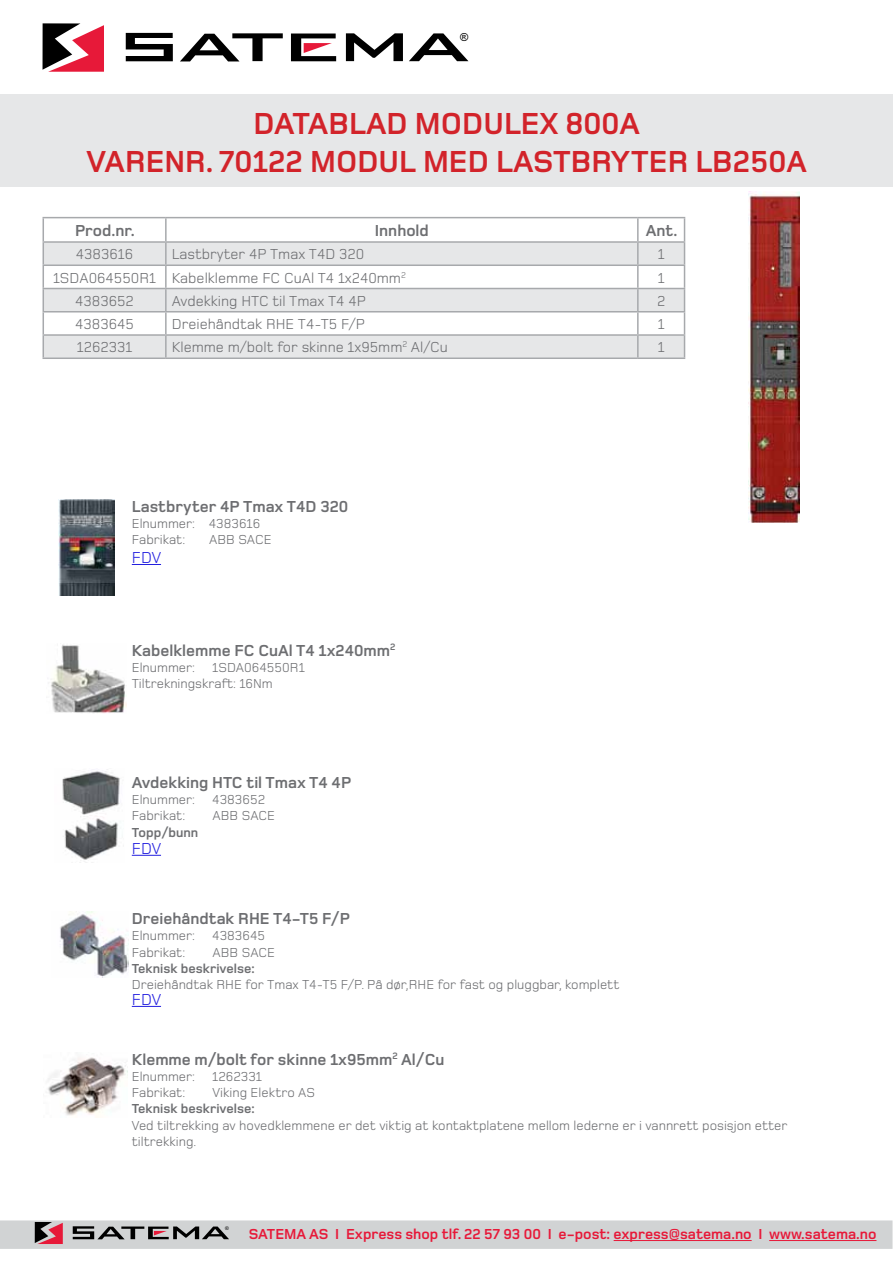
<style>
.page{position:relative;width:893px;height:1263px;background:#fff}
.page>*{position:absolute;margin:0;border:0;box-sizing:border-box;transform-origin:0 0}
.t1{font:700 31.5px "Foundry Monoline";color:#d2232a}
.t2{font:700 16.5px "Foundry Monoline";color:#6d6e71}
.t3{font:16.5px "Foundry Monoline";letter-spacing:-.005em;color:#231fdf}
.t4{font:15px "Foundry Monoline";color:#6d6e71}
.t5{font:700 15px "Foundry Monoline";color:#e71939}
.t6{font:13.5px/16.2px "Foundry Monoline";color:#6d6e71}
.t7{font:700 13.5px "Foundry Monoline";color:#6d6e71}
.t8{font:11.1px "Arial";color:#000}
.t9{font:5.1px "Arial";color:#000}
</style>
<div class="page">
<svg style="left:43px;top:23px;width:61px;height:49px"></svg>
<svg style="left:126px;top:33px;width:47px;height:28px"></svg>
<svg style="left:346px;top:33px;width:57px;height:28px"></svg>
<svg style="left:180px;top:33px;width:103px;height:28px"></svg>
<svg style="left:409px;top:33px;width:59px;height:28px"></svg>
<svg style="left:291px;top:34px;width:45px;height:27px"></svg>
<div style="left:1px;top:1221px;width:891px;height:27px;background:#d1d3d4"></div>
<div style="left:0;top:1220px;width:892px;height:29px;border:2px solid #d1d3d4"></div>
<svg style="left:35px;top:1222px;width:28px;height:22px"></svg>
<svg style="left:73px;top:1226px;width:156px;height:13px"></svg>
<hr style="left:614px;top:1240px;width:138px;height:1px;background:#e71939">
<hr style="left:769px;top:1240px;width:107px;height:1px;background:#e71939">
<hr style="left:43px;top:217px;width:123px;height:1px;background:#a7a9ac">
<hr style="left:166px;top:217px;width:472px;height:1px;background:#a7a9ac">
<hr style="left:638px;top:217px;width:47px;height:1px;background:#a7a9ac">
<svg style="left:43px;top:218px;width:642px;height:139px"></svg>
<hr style="left:43px;top:357px;width:123px;height:2px;background:#a7a9ac">
<hr style="left:166px;top:357px;width:472px;height:2px;background:#a7a9ac">
<hr style="left:638px;top:357px;width:47px;height:2px;background:#a7a9ac">
<svg style="left:132px;top:564px;width:29px;height:1px"></svg>
<img style="left:51px;top:644px;width:75px;height:70px">
<img style="left:48px;top:1057px;width:79px;height:59px">
<svg style="left:132px;top:855px;width:29px;height:1px"></svg>
<img style="left:62px;top:769px;width:58px;height:93px">
<svg style="left:132px;top:1006px;width:29px;height:1px"></svg>
<img style="left:60px;top:912px;width:68px;height:66px">
<img style="left:59px;top:499px;width:56px;height:96px">
<div style="left:0;top:94px;width:893px;height:92px;background:#e6e7e8"></div>
<img style="left:748px;top:192px;width:51px;height:331px">
<p class="t8" style="left:460px;top:30px;width:10px">®</p>
<h1 class="t1" style="left:254px;top:107px;width:115px">Datablad</h1>
<h1 class="t1" style="left:415px;top:107px;width:227px">modulex 800A</h1>
<h1 class="t1" style="left:87px;top:145px;width:39px">vare</h1>
<h1 class="t1" style="left:164px;top:145px;width:281px">nr. 70122 modul med</h1>
<h1 class="t1" style="left:496px;top:145px;width:19px">last</h1>
<h1 class="t1" style="left:571px;top:145px;width:80px">bryter</h1>
<h1 class="t1" style="left:695px;top:145px;width:113px">lb250A</h1>
<p class="t2" style="left:75px;top:222px;width:61px">Prod.nr.</p>
<p class="t2" style="left:375px;top:222px;width:56px">Innhold</p>
<p class="t2" style="left:646px;top:222px;width:33px">Ant.</p>
<p class="t4" style="left:76px;top:246px;width:59px">4383616</p>
<p class="t4" style="left:172px;top:246px;width:194px">Lastbryter 4P Tmax T4D 320</p>
<p class="t4" style="left:658px;top:246px;width:8px">1</p>
<p class="t4" style="left:53px;top:270px;width:354px">1SDA064550R1 Kabelklemme FC CuAl T4 1x240mm<sup>2</sup></p>
<p class="t4" style="left:658px;top:270px;width:8px">1</p>
<p class="t4" style="left:75px;top:293px;width:60px">4383652</p>
<p class="t4" style="left:172px;top:293px;width:196px">Avdekking HTC til Tmax T4 4P</p>
<p class="t4" style="left:657px;top:293px;width:10px">2</p>
<p class="t4" style="left:75px;top:316px;width:60px">4383645</p>
<p class="t4" style="left:172px;top:316px;width:195px">Dreiehåndtak RHE T4-T5 F/P</p>
<p class="t4" style="left:658px;top:316px;width:8px">1</p>
<p class="t4" style="left:77px;top:339px;width:57px">1262331</p>
<p class="t4" style="left:172px;top:339px;width:278px">Klemme m/bolt for skinne 1x95mm<sup>2</sup> Al/Cu</p>
<p class="t4" style="left:658px;top:339px;width:8px">1</p>
<p class="t2" style="left:132px;top:498px;width:218px">Lastbryter 4P Tmax T4D 320</p>
<p class="t6" style="left:132px;top:515px;width:130px">Elnummer: 4383616<br>Fabrikat:</p>
<p class="t6" style="left:209px;top:532px;width:64px">ABB SACE</p>
<p class="t3" style="left:132px;top:549px;width:31px">FDV</p>
<p class="t2" style="left:132px;top:641px;width:265px">Kabelklemme FC CuAl T4 1x240mm<sup>2</sup></p>
<p class="t6" style="left:132px;top:659px;width:65px">Elnummer:</p>
<p class="t6" style="left:132px;top:659px;width:174px;text-indent:80px">1SDA064550R1<br>Tiltrekningskraft: 16Nm</p>
<p class="t2" style="left:132px;top:774px;width:221px">Avdekking HTC til Tmax T4 4P</p>
<p class="t6" style="left:132px;top:791px;width:65px">Elnummer:</p>
<p class="t6" style="left:212px;top:791px;width:54px">4383652</p>
<p class="t6" style="left:132px;top:808px;width:55px">Fabrikat:</p>
<p class="t6" style="left:213px;top:808px;width:64px">ABB SACE</p>
<p class="t7" style="left:132px;top:825px;width:68px">Topp/bunn</p>
<p class="t3" style="left:132px;top:839px;width:31px">FDV</p>
<p class="t2" style="left:132px;top:910px;width:220px">Dreiehåndtak RHE T4-T5 F/P</p>
<p class="t6" style="left:132px;top:928px;width:65px">Elnummer:</p>
<p class="t6" style="left:212px;top:928px;width:54px">4383645</p>
<p class="t6" style="left:132px;top:944px;width:55px">Fabrikat:</p>
<p class="t6" style="left:213px;top:944px;width:64px">ABB SACE</p>
<p class="t7" style="left:132px;top:961px;width:124px">Teknisk beskrivelse:</p>
<p class="t6" style="left:132px;top:976px;width:489px">Dreiehåndtak RHE for Tmax T4-T5 F/P. På dør,RHE for fast og pluggbar, komplett</p>
<p class="t3" style="left:132px;top:990px;width:31px">FDV</p>
<p class="t2" style="left:132px;top:1050px;width:314px">Klemme m/bolt for skinne 1x95mm<sup>2</sup> Al/Cu</p>
<p class="t6" style="left:132px;top:1068px;width:65px">Elnummer:</p>
<p class="t6" style="left:212px;top:1068px;width:51px">1262331</p>
<p class="t6" style="left:132px;top:1084px;width:55px">Fabrikat:</p>
<p class="t6" style="left:213px;top:1084px;width:104px">Viking Elektro AS</p>
<p class="t7" style="left:132px;top:1102px;width:124px">Teknisk beskrivelse:</p>
<p class="t6" style="left:132px;top:1117px;width:657px">Ved tiltrekking av hovedklemmene er det viktig at kontaktplatene mellom lederne er i vannrett posisjon etter tiltrekking.</p>
<p class="t9" style="left:225px;top:1225px;width:5px">®</p>
<p class="t5" style="left:249px;top:1226px;width:629px">SATEMA AS I Express shop tlf. 22 57 93 00 I e-post: express@satema.no I www.satema.no</p>
</div>
